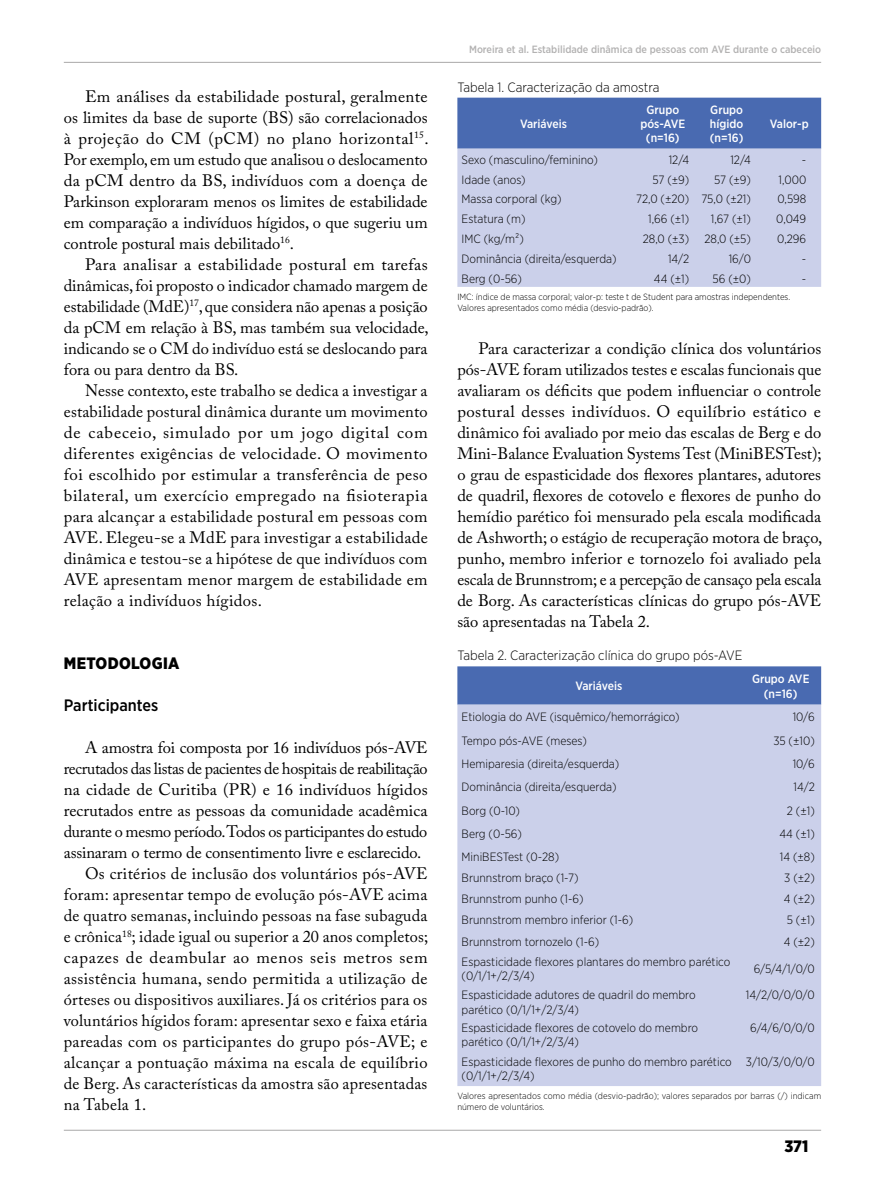
<style>
.page{position:relative;width:885px;height:1187px;background:#fff}
.page>*{position:absolute;margin:0;border:0;box-sizing:border-box;transform-origin:0 0}
.t1{font:16.5px/21px "Adobe Caslon Pro";letter-spacing:.01em;color:#000;text-align:justify}
.t2{font:16.5px "Adobe Caslon Pro";letter-spacing:-.02em;color:#000}
.t3{font:16.5px "Adobe Caslon Pro";letter-spacing:-.01em;color:#000}
.t4{font:16.5px "Adobe Caslon Pro";letter-spacing:.04em;color:#000}
.t5{font:900 16.5px "Gotham Narrow";letter-spacing:.02em;color:#000}
.t6{font:500 16.5px "Gotham Narrow";color:#000}
.t7{font:300 13.5px "Gotham Narrow";color:#000}
.t8{font:300 12px/14.4px "Gotham Narrow";color:#000}
.t9{font:500 12px/14.4px "Gotham Narrow";color:#fff;text-align:center}
.t10{font:500 10.5px "Gotham Narrow";color:#b3b2b2}
.t11{font:300 9px/10.8px "Gotham Narrow";color:#000}
</style>
<div class="page">
<hr style="left:64px;top:62px;width:757px;height:1px;background:#b3b2b2">
<hr style="left:64px;top:1129px;width:757px;height:1px;background:#b3b2b2">
<div style="left:457px;top:98px;width:364px;height:51px;background:#496ab1"></div>
<div style="left:457px;top:149px;width:364px;height:138px;background:#cbd0ea"></div>
<div style="left:457px;top:666px;width:364px;height:38px;background:#496ab1"></div>
<div style="left:457px;top:704px;width:364px;height:381px;background:#cbd0ea"></div>
<p class="t1" style="left:64px;top:86px;width:366px;text-indent:21px">Em análises da estabilidade postural, geralmente os limites da base de suporte (BS) são correlacionados à projeção do CM (pCM) no plano horizontal<sup>15</sup>.<br>Por exemplo, em um estudo que analisou o deslocamento da pCM dentro da BS, indivíduos com a doença de Parkinson exploraram menos os limites de estabilidade em comparação a indivíduos hígidos, o que sugeriu um controle postural mais debilitado<sup>16</sup>.</p>
<p class="t1" style="left:64px;top:254px;width:366px;text-indent:21px">Para analisar a estabilidade postural em tarefas dinâmicas, foi proposto o indicador chamado margem de estabilidade (MdE)<sup>17</sup>, que considera não apenas a posição da pCM em relação à BS, mas também sua velocidade, indicando se o CM do indivíduo está se deslocando para fora ou para dentro da BS.</p>
<p class="t1" style="left:64px;top:380px;width:365px;text-indent:21px">Nesse contexto, este trabalho se dedica a investigar a estabilidade postural dinâmica durante um movimento de cabeceio, simulado por um jogo digital com diferentes exigências de velocidade. O movimento foi escolhido por estimular a transferência de peso bilateral, um exercício empregado na fisioterapia para alcançar a estabilidade postural em pessoas com AVE. Elegeu-se a MdE para investigar a estabilidade dinâmica e testou-se a hipótese de que indivíduos com AVE apresentam menor margem de estabilidade em relação a indivíduos hígidos.</p>
<p class="t5" style="left:64px;top:652px;width:117px">METODOLOGIA</p>
<p class="t6" style="left:64px;top:695px;width:96px">Participantes</p>
<p class="t3" style="left:85px;top:737px;width:344px">A amostra foi composta por 16 indivíduos pós-AVE</p>
<p class="t2" style="left:64px;top:758px;width:365px">recrutados das listas de pacientes de hospitais de reabilitação</p>
<p class="t1" style="left:64px;top:779px;width:365px">na cidade de Curitiba (PR) e 16 indivíduos hígidos</p>
<p class="t1" style="left:64px;top:800px;width:365px">recrutados entre as pessoas da comunidade acadêmica</p>
<p class="t2" style="left:64px;top:821px;width:365px">durante o mesmo período. Todos os participantes do estudo</p>
<p class="t3" style="left:64px;top:842px;width:359px">assinaram o termo de consentimento livre e esclarecido.</p>
<p class="t1" style="left:85px;top:863px;width:344px">Os critérios de inclusão dos voluntários pós-AVE</p>
<p class="t1" style="left:64px;top:884px;width:365px">foram: apresentar tempo de evolução pós-AVE acima</p>
<p class="t1" style="left:64px;top:905px;width:365px">de quatro semanas, incluindo pessoas na fase subaguda</p>
<p class="t1" style="left:64px;top:926px;width:366px">e crônica<sup>18</sup>; idade igual ou superior a 20 anos completos;</p>
<p class="t4" style="left:64px;top:947px;width:365px">capazes de deambular ao menos seis metros sem</p>
<p class="t1" style="left:64px;top:968px;width:365px">assistência humana, sendo permitida a utilização de</p>
<p class="t1" style="left:64px;top:989px;width:365px">órteses ou dispositivos auxiliares. Já os critérios para os</p>
<p class="t1" style="left:64px;top:1010px;width:365px">voluntários hígidos foram: apresentar sexo e faixa etária</p>
<p class="t1" style="left:64px;top:1031px;width:365px">pareadas com os participantes do grupo pós-AVE; e</p>
<p class="t1" style="left:64px;top:1052px;width:365px">alcançar a pontuação máxima na escala de equilíbrio</p>
<p class="t1" style="left:64px;top:1073px;width:365px">de Berg. As características da amostra são apresentadas</p>
<p class="t1" style="left:64px;top:1094px;width:84px">na Tabela 1.</p>
<p class="t10" style="left:469px;top:42px;width:353px">Moreira et al. Estabilidade dinâmica de pessoas com AVE durante o cabeceio</p>
<p class="t7" style="left:457px;top:79px;width:204px">Tabela 1. Caracterização da amostra</p>
<p class="t9" style="left:520px;top:116px;width:48px">Variáveis</p>
<p class="t9" style="left:640px;top:102px;width:46px">Grupo pós-AVE (n=16)</p>
<p class="t9" style="left:709px;top:102px;width:35px;text-align:justify">Grupo hígido (n=16)</p>
<p class="t9" style="left:769px;top:116px;width:40px">Valor-p</p>
<p class="t8" style="left:461px;top:152px;width:138px">Sexo (masculino/feminino)</p>
<p class="t8" style="left:668px;top:152px;width:22px">12/4</p>
<p class="t8" style="left:730px;top:152px;width:22px">12/4</p>
<p class="t8" style="left:801px;top:152px;width:6px">-</p>
<p class="t8" style="left:461px;top:172px;width:66px">Idade (anos)</p>
<p class="t8" style="left:652px;top:172px;width:38px">57 (±9)</p>
<p class="t8" style="left:714px;top:172px;width:38px">57 (±9)</p>
<p class="t8" style="left:778px;top:172px;width:29px">1,000</p>
<p class="t8" style="left:461px;top:192px;width:101px">Massa corporal (kg)</p>
<p class="t8" style="left:636px;top:192px;width:116px">72,0 (±20) 75,0 (±21)</p>
<p class="t8" style="left:777px;top:192px;width:30px">0,598</p>
<p class="t8" style="left:461px;top:212px;width:65px">Estatura (m)</p>
<p class="t8" style="left:648px;top:212px;width:42px">1,66 (±1)</p>
<p class="t8" style="left:710px;top:212px;width:42px">1,67 (±1)</p>
<p class="t8" style="left:776px;top:212px;width:31px">0,049</p>
<p class="t8" style="left:461px;top:231px;width:64px">IMC (kg/m²)</p>
<p class="t8" style="left:642px;top:231px;width:48px">28,0 (±3)</p>
<p class="t8" style="left:704px;top:231px;width:48px">28,0 (±5)</p>
<p class="t8" style="left:777px;top:231px;width:31px">0,296</p>
<p class="t8" style="left:461px;top:252px;width:156px">Dominância (direita/esquerda)</p>
<p class="t8" style="left:668px;top:252px;width:23px">14/2</p>
<p class="t8" style="left:728px;top:252px;width:24px">16/0</p>
<p class="t8" style="left:801px;top:252px;width:6px">-</p>
<p class="t8" style="left:461px;top:271px;width:62px">Berg (0-56)</p>
<p class="t8" style="left:654px;top:271px;width:37px">44 (±1)</p>
<p class="t8" style="left:712px;top:271px;width:40px">56 (±0)</p>
<p class="t8" style="left:801px;top:271px;width:6px">-</p>
<p class="t11" style="left:457px;top:291px;width:334px">IMC: índice de massa corporal; valor-p: teste t de Student para amostras independentes.<br>Valores apresentados como média (desvio-padrão).</p>
<p class="t1" style="left:457px;top:338px;width:366px;text-indent:21px">Para caracterizar a condição clínica dos voluntários pós-AVE foram utilizados testes e escalas funcionais que avaliaram os déficits que podem influenciar o controle postural desses indivíduos. O equilíbrio estático e dinâmico foi avaliado por meio das escalas de Berg e do Mini-Balance Evaluation Systems Test (MiniBESTest); o grau de espasticidade dos flexores plantares, adutores de quadril, flexores de cotovelo e flexores de punho do hemídio parético foi mensurado pela escala modificada de Ashworth; o estágio de recuperação motora de braço, punho, membro inferior e tornozelo foi avaliado pela escala de Brunnstrom; e a percepção de cansaço pela escala de Borg. As características clínicas do grupo pós-AVE são apresentadas na Tabela 2.</p>
<p class="t7" style="left:457px;top:647px;width:287px">Tabela 2. Caracterização clínica do grupo pós-AVE</p>
<p class="t9" style="left:575px;top:678px;width:48px">Variáveis</p>
<p class="t9" style="left:752px;top:671px;width:59px">Grupo AVE (n=16)</p>
<p class="t8" style="left:461px;top:709px;width:219px">Etiologia do AVE (isquêmico/hemorrágico)</p>
<p class="t8" style="left:792px;top:709px;width:24px">10/6</p>
<p class="t8" style="left:461px;top:732px;width:127px">Tempo pós-AVE (meses)</p>
<p class="t8" style="left:773px;top:732px;width:43px">35 (±10)</p>
<p class="t8" style="left:461px;top:756px;width:159px">Hemiparesia (direita/esquerda)</p>
<p class="t8" style="left:792px;top:756px;width:24px">10/6</p>
<p class="t8" style="left:461px;top:779px;width:156px">Dominância (direita/esquerda)</p>
<p class="t8" style="left:793px;top:779px;width:23px">14/2</p>
<p class="t8" style="left:461px;top:803px;width:60px">Borg (0-10)</p>
<p class="t8" style="left:786px;top:803px;width:29px">2 (±1)</p>
<p class="t8" style="left:461px;top:826px;width:62px">Berg (0-56)</p>
<p class="t8" style="left:779px;top:826px;width:37px">44 (±1)</p>
<p class="t8" style="left:461px;top:848px;width:99px">MiniBESTest (0-28)</p>
<p class="t8" style="left:779px;top:848px;width:36px">14 (±8)</p>
<p class="t8" style="left:461px;top:870px;width:118px">Brunnstrom braço (1-7)</p>
<p class="t8" style="left:784px;top:870px;width:32px">3 (±2)</p>
<p class="t8" style="left:461px;top:891px;width:123px">Brunnstrom punho (1-6)</p>
<p class="t8" style="left:783px;top:891px;width:33px">4 (±2)</p>
<p class="t8" style="left:461px;top:912px;width:173px">Brunnstrom membro inferior (1-6)</p>
<p class="t8" style="left:786px;top:912px;width:29px">5 (±1)</p>
<p class="t8" style="left:461px;top:933px;width:139px">Brunnstrom tornozelo (1-6)</p>
<p class="t8" style="left:783px;top:933px;width:33px">4 (±2)</p>
<p class="t8" style="left:461px;top:954px;width:270px">Espasticidade flexores plantares do membro parético (0/1/1+/2/3/4)</p>
<p class="t8" style="left:753px;top:961px;width:63px">6/5/4/1/0/0</p>
<p class="t8" style="left:461px;top:987px;width:235px">Espasticidade adutores de quadril do membro parético (0/1/1+/2/3/4)</p>
<p class="t8" style="left:745px;top:987px;width:70px">14/2/0/0/0/0</p>
<p class="t8" style="left:461px;top:1020px;width:238px">Espasticidade flexores de cotovelo do membro parético (0/1/1+/2/3/4)</p>
<p class="t8" style="left:750px;top:1020px;width:66px">6/4/6/0/0/0</p>
<p class="t8" style="left:461px;top:1054px;width:271px">Espasticidade flexores de punho do membro parético (0/1/1+/2/3/4)</p>
<p class="t8" style="left:745px;top:1054px;width:70px">3/10/3/0/0/0</p>
<p class="t11" style="left:457px;top:1090px;width:365px">Valores apresentados como média (desvio-padrão); valores separados por barras (/) indicam número de voluntários.</p>
<p class="t5" style="left:784px;top:1135px;width:25px">371</p>
</div>
